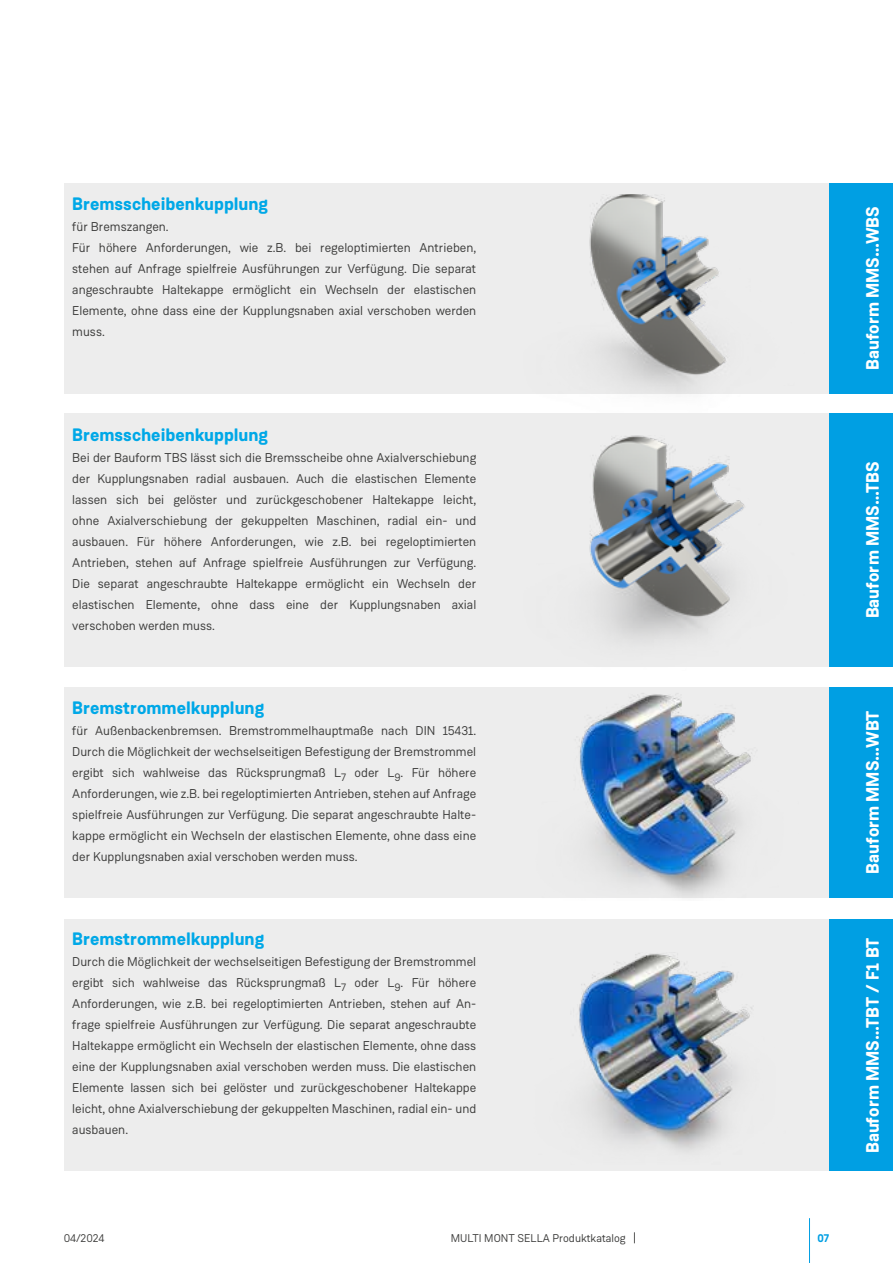
<style>
.page{position:relative;width:893px;height:1263px;background:#fff}
.page>*{position:absolute;margin:0;border:0;box-sizing:border-box;transform-origin:0 0}
.t1{font:700 18px "Weissenhof Grotesk";color:#00a8e7}
.t2{font:700 18px "Weissenhof Grotesk";color:#fff}
.t3{font:12.75px/21px "Weissenhof Grotesk";color:#3c3c3b;text-align:justify}
.t4{font:11.25px "Weissenhof Grotesk";color:#3c3c3b}
.t5{font:700 11.25px "Weissenhof Grotesk";color:#009fe3}
</style>
<div class="page">
<hr style="left:809px;top:1218px;width:1px;height:45px;background:#009fe3">
<div style="left:64px;top:919px;width:786px;height:252px;background:#ededed"></div>
<div style="left:64px;top:183px;width:786px;height:210px;background:#ededed"></div>
<div style="left:829px;top:183px;width:64px;height:210px;background:#009fe3"></div>
<img style="left:516px;top:194px;width:290px;height:200px">
<div style="left:64px;top:413px;width:786px;height:253px;background:#ededed"></div>
<div style="left:829px;top:413px;width:64px;height:253px;background:#009fe3"></div>
<img style="left:516px;top:435px;width:290px;height:232px">
<div style="left:64px;top:687px;width:786px;height:210px;background:#ededed"></div>
<div style="left:829px;top:687px;width:64px;height:210px;background:#009fe3"></div>
<img style="left:579px;top:953px;width:173px;height:199px">
<div style="left:829px;top:919px;width:64px;height:252px;background:#009fe3"></div>
<img style="left:532px;top:693px;width:266px;height:205px">
<h1 class="t1" style="left:72px;top:192px;width:197px">Bremsscheibenkupplung</h1>
<p class="t3" style="left:72px;top:216px;width:405px;text-align:left">für Bremszangen.<br>Für höhere Anforderungen, wie z.B. bei regeloptimierten Antrieben, stehen auf Anfrage spielfreie Ausführungen zur Verfügung. Die separat angeschraubte Haltekappe ermöglicht ein Wechseln der elastischen Elemente, ohne dass eine der Kupplungsnaben axial verschoben werden muss.</p>
<h1 class="t1" style="left:72px;top:423px;width:197px">Bremsscheibenkupplung</h1>
<p class="t3" style="left:72px;top:447px;width:405px">Bei der Bauform TBS lässt sich die Bremsscheibe ohne Axialverschiebung der Kupplungsnaben radial ausbauen. Auch die elastischen Elemente lassen sich bei gelöster und zurückgeschobener Haltekappe leicht, ohne Axialverschiebung der gekuppelten Maschinen, radial ein- und ausbauen. Für höhere Anforderungen, wie z.B. bei regeloptimierten Antrieben, stehen auf Anfrage spielfreie Ausführungen zur Verfügung.<br>Die separat angeschraubte Haltekappe ermöglicht ein Wechseln der elastischen Elemente, ohne dass eine der Kupplungsnaben axial verschoben werden muss.</p>
<h1 class="t1" style="left:72px;top:696px;width:193px">Bremstrommelkupplung</h1>
<p class="t3" style="left:72px;top:720px;width:405px">für Außenbackenbremsen. Bremstrommelhauptmaße nach DIN 15431.<br>Durch die Möglichkeit der wechselseitigen Befestigung der Bremstrommel ergibt sich wahlweise das Rücksprungmaß L<sub>7</sub> oder L<sub>9</sub>. Für höhere Anforderungen, wie z.B. bei regeloptimierten Antrieben, stehen auf Anfrage spielfreie Ausführungen zur Verfügung. Die separat angeschraubte Halte&shy;kappe ermöglicht ein Wechseln der elastischen Elemente, ohne dass eine der Kupplungsnaben axial verschoben werden muss.</p>
<h1 class="t1" style="left:72px;top:927px;width:193px">Bremstrommelkupplung</h1>
<p class="t3" style="left:72px;top:951px;width:405px">Durch die Möglichkeit der wechselseitigen Befestigung der Bremstrommel ergibt sich wahlweise das Rücksprungmaß L<sub>7</sub> oder L<sub>9</sub>. Für höhere Anforderungen, wie z.B. bei regeloptimierten Antrieben, stehen auf An&shy;frage spielfreie Ausführungen zur Verfügung. Die separat angeschraubte Haltekappe ermöglicht ein Wechseln der elastischen Elemente, ohne dass eine der Kupplungsnaben axial verschoben werden muss. Die elastischen Elemente lassen sich bei gelöster und zurückgeschobener Haltekappe leicht, ohne Axialverschiebung der gekuppelten Maschinen, radial ein- und ausbauen.</p>
<p class="t4" style="left:64px;top:1231px;width:42px">04/2024</p>
<p class="t4" style="left:451px;top:1231px;width:176px">MULTI MONT SELLA Produktkatalog</p>
<p class="t5" style="left:817px;top:1231px;width:13px">07</p>
<h1 class="t2" style="left:861px;top:370px;width:165px;rotate:-90deg">Bauform MMS…WBS</h1>
<h1 class="t2" style="left:861px;top:618px;width:159px;rotate:-90deg">Bauform MMS…TBS</h1>
<h1 class="t2" style="left:861px;top:874px;width:165px;rotate:-90deg">Bauform MMS…WBT</h1>
<h1 class="t2" style="left:861px;top:1153px;width:217px;rotate:-90deg">Bauform MMS…TBT / F1 BT</h1>
</div>
